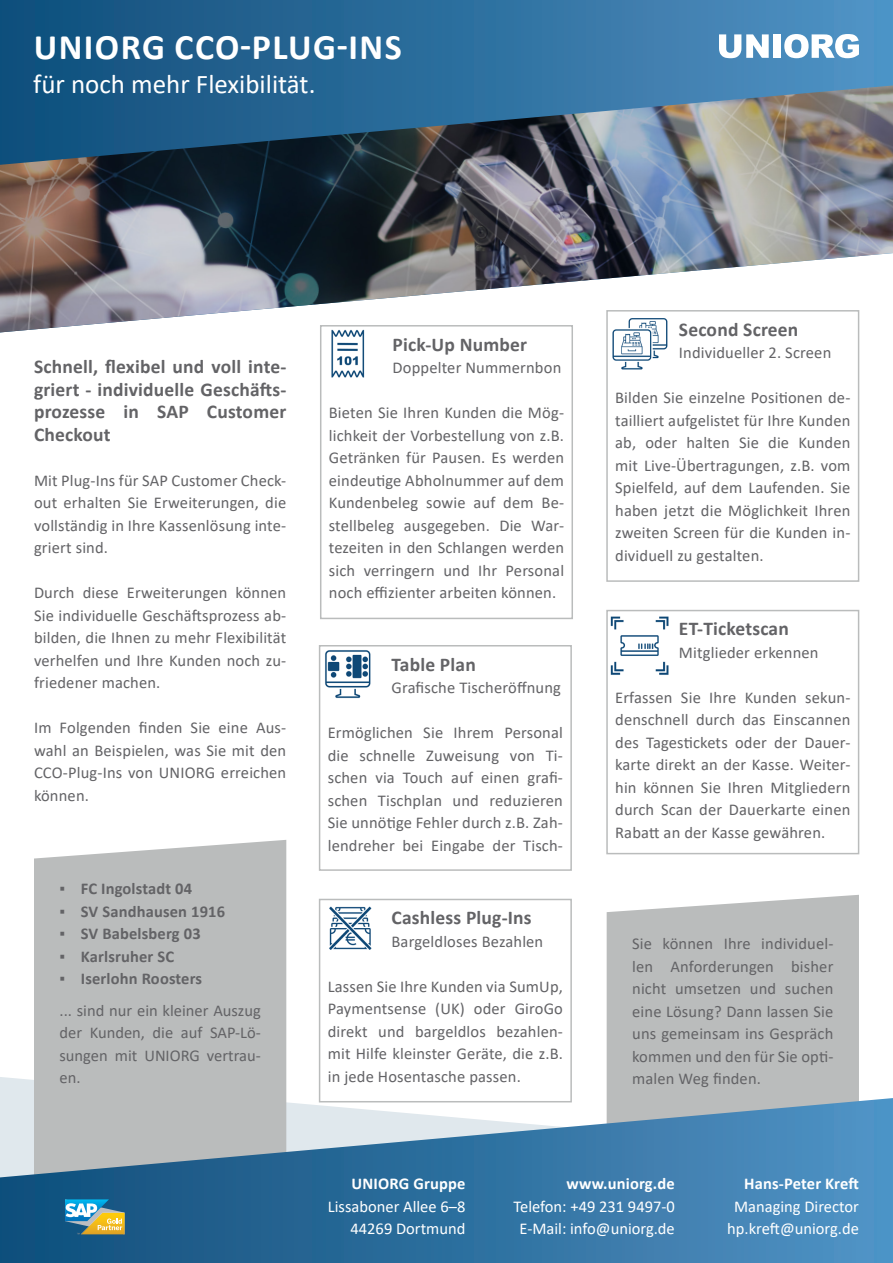
<style>
.page{position:relative;width:893px;height:1263px;background:#fff}
.page>*{position:absolute;margin:0;border:0;box-sizing:border-box;transform-origin:0 0}
.t1{font:700 36px "Calibri";letter-spacing:.04em;color:#fff}
.t2{font:27px "Calibri";color:#fff}
.t3{font:700 19.5px/22.5px "Calibri";letter-spacing:.01em;color:#636366;text-align:justify}
.t4{font:16.5px/22.5px "Calibri";letter-spacing:.01em;color:#636366;text-align:justify}
.t5{font:16.5px/22.5px "Calibri";color:#fff;text-align:center}
.t6{font:700 16.5px "Calibri";letter-spacing:.01em;color:#636366}
.t7{font:700 16.5px "Calibri";letter-spacing:.01em;color:#fff}
.s1{font-weight:400}
.s2{font-weight:700}
</style>
<div class="page">
<img style="left:0;top:165px;width:893px;height:167px">
<svg style="left:0;top:0;width:893px;height:165px;background:#38698d"></svg>
<svg style="left:0;top:1077px;width:607px;height:21px"></svg>
<div style="left:34px;top:840px;width:252px;height:258px;background:#babcbc"></div>
<div style="left:607px;top:895px;width:252px;height:203px;background:#babcbc"></div>
<div style="left:320px;top:325px;width:253px;height:294px;border:2px solid #babcbc"></div>
<img style="left:329px;top:328px;width:44px;height:50px">
<div style="left:319px;top:645px;width:253px;height:226px;border:2px solid #babcbc"></div>
<img style="left:325px;top:650px;width:46px;height:49px">
<div style="left:319px;top:899px;width:253px;height:203px;border:2px solid #babcbc"></div>
<img style="left:329px;top:906px;width:43px;height:44px">
<div style="left:606px;top:610px;width:253px;height:244px;border:2px solid #babcbc"></div>
<img style="left:610px;top:616px;width:59px;height:59px">
<div style="left:606px;top:310px;width:253px;height:272px;border:2px solid #babcbc"></div>
<img style="left:610px;top:314px;width:60px;height:56px">
<svg style="left:719px;top:34px;width:50px;height:24px"></svg>
<div style="left:774px;top:34px;width:7px;height:24px;background:#fff"></div>
<svg style="left:784px;top:34px;width:75px;height:24px"></svg>
<svg style="left:0;top:1098px;width:893px;height:165px;background:#598baf"></svg>
<svg style="left:65px;top:1199px;width:60px;height:35px;background:#8aa893"></svg>
<h1 class="t1" style="left:34px;top:21px;width:369px">UNIORG CCO-PLUG-INS</h1>
<h2 class="t2" style="left:33px;top:66px;width:284px">für noch mehr Flexibilität.</h2>
<p class="t3" style="left:34px;top:355px;width:254px">Schnell, flexibel und voll inte&shy;griert - individuelle Geschäfts&shy;prozesse in SAP Customer Checkout</p>
<p class="t4" style="left:34px;top:468px;width:254px">Mit Plug-Ins für SAP Customer Check&shy;out erhalten Sie Erweiterungen, die vollständig in Ihre Kassenlösung inte&shy;griert sind.</p>
<p class="t4" style="left:34px;top:581px;width:254px">Durch diese Erweiterungen können Sie individuelle Geschäftsprozess ab&shy;bilden, die Ihnen zu mehr Flexibilität verhelfen und Ihre Kunden noch zu&shy;friedener machen.</p>
<p class="t4" style="left:34px;top:716px;width:254px">Im Folgenden finden Sie eine Aus&shy;wahl an Beispielen, was Sie mit den CCO-Plug-Ins von UNIORG erreichen können.</p>
<p class="t6" style="left:60px;top:877px;width:134px"><span class="s1">▪</span> FC Ingolstadt 04</p>
<p class="t6" style="left:60px;top:900px;width:167px"><span class="s1">▪</span> SV Sandhausen 1916</p>
<p class="t6" style="left:60px;top:922px;width:143px"><span class="s1">▪</span> SV Babelsberg 03</p>
<p class="t6" style="left:60px;top:945px;width:116px"><span class="s1">▪</span> Karlsruher SC</p>
<p class="t4" style="left:60px;top:963px;width:203px;line-height:31.5px">▪ <span class="s2">Iserlohn Roosters<br></span>... sind nur ein kleiner Auszug</p>
<p class="t4" style="left:60px;top:1021px;width:203px">der Kunden, die auf SAP-Lö&shy;sungen mit UNIORG vertrau&shy;en.</p>
<p class="t3" style="left:393px;top:333px;width:136px">Pick-Up Number</p>
<p class="t4" style="left:393px;top:356px;width:170px">Doppelter Nummernbon</p>
<p class="t4" style="left:329px;top:401px;width:237px">Bieten Sie Ihren Kunden die Mög&shy;lichkeit der Vorbestellung von z.B.<br>Getränken für Pausen. Es werden eindeutige Abholnummer auf dem Kundenbeleg sowie auf dem Be&shy;stellbeleg ausgegeben. Die War&shy;tezeiten in den Schlangen werden sich verringern und Ihr Personal noch effizienter arbeiten können.</p>
<p class="t3" style="left:391px;top:652px;width:86px">Table Plan</p>
<p class="t4" style="left:391px;top:676px;width:171px">Grafische Tischeröffnung</p>
<p class="t4" style="left:328px;top:721px;width:237px">Ermöglichen Sie Ihrem Personal die schnelle Zuweisung von Ti&shy;schen via Touch auf einen grafi&shy;schen Tischplan und reduzieren Sie unnötige Fehler durch z.B. Zah&shy;lendreher bei Eingabe der Tisch-</p>
<p class="t3" style="left:391px;top:906px;width:142px">Cashless Plug-Ins</p>
<p class="t4" style="left:391px;top:930px;width:153px">Bargeldloses Bezahlen</p>
<p class="t4" style="left:328px;top:975px;width:237px">Lassen Sie Ihre Kunden via SumUp, Paymentsense (UK) oder GiroGo direkt und bargeldlos bezahlen&shy;mit Hilfe kleinster Geräte, die z.B. in jede Hosentasche passen.</p>
<p class="t3" style="left:679px;top:318px;width:121px">Second Screen</p>
<p class="t4" style="left:679px;top:341px;width:154px">Individueller 2. Screen</p>
<p class="t4" style="left:615px;top:386px;width:237px">Bilden Sie einzelne Positionen de&shy;tailliert aufgelistet für Ihre Kunden ab, oder halten Sie die Kunden mit Live-Übertragungen, z.B. vom Spielfeld, auf dem Laufenden. Sie haben jetzt die Möglichkeit Ihren zweiten Screen für die Kunden in&shy;dividuell zu gestalten.</p>
<p class="t3" style="left:679px;top:617px;width:111px">ET-Ticketscan</p>
<p class="t4" style="left:679px;top:641px;width:141px">Mitglieder erkennen</p>
<p class="t4" style="left:615px;top:686px;width:237px">Erfassen Sie Ihre Kunden sekun&shy;denschnell durch das Einscannen des Tagestickets oder der Dauer&shy;karte direkt an der Kasse. Weiter&shy;hin können Sie Ihren Mitgliedern durch Scan der Dauerkarte einen Rabatt an der Kasse gewähren.</p>
<p class="t4" style="left:632px;top:932px;width:203px">Sie können Ihre individuel&shy;len Anforderungen bisher nicht umsetzen und suchen eine Lösung? Dann lassen Sie uns gemeinsam ins Gespräch kommen und den für Sie opti&shy;malen Weg finden.</p>
<p class="t7" style="left:352px;top:1172px;width:115px">UNIORG Gruppe</p>
<p class="t5" style="left:328px;top:1194px;width:139px;text-align:right">Lissaboner Allee 6–8<br>44269 Dortmund</p>
<p class="t7" style="left:567px;top:1172px;width:110px">www.uniorg.de</p>
<p class="t5" style="left:514px;top:1194px;width:163px">Telefon: +49 231 9497-0<br>E-Mail: info@uniorg.de</p>
<p class="t7" style="left:744px;top:1172px;width:116px">Hans-Peter Kreft</p>
<p class="t5" style="left:727px;top:1195px;width:133px">Managing Director hp.kreft@uniorg.de</p>
</div>
